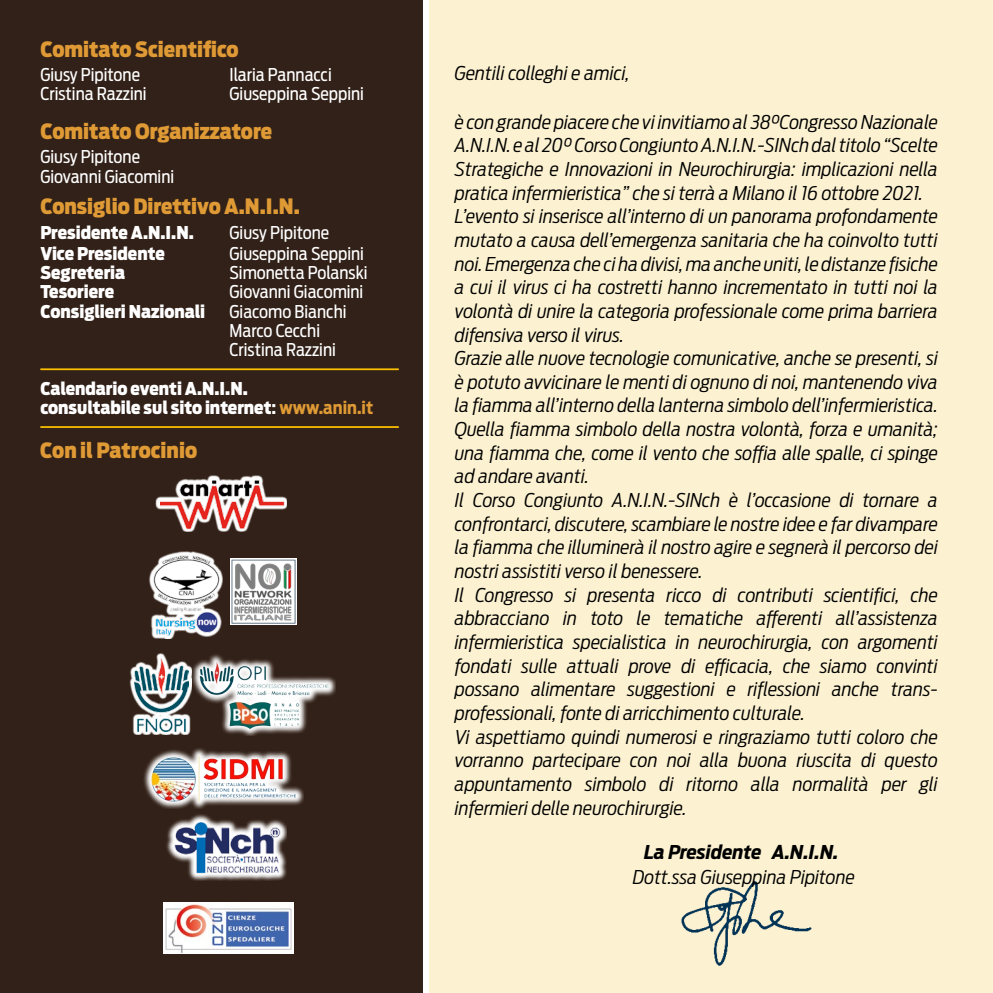
<style>
.page{position:relative;width:993px;height:993px;background:#fff}
.page>*{position:absolute;margin:0;border:0;box-sizing:border-box;transform-origin:0 0}
.t1{font:900 21px "Antenna Cond";color:#df9a35}
.t2{font:italic 300 18.9px/23.6px "Antenna Cond";color:#000;scale:1.07 1}
.t3{font:italic 700 18.9px "Antenna Cond";color:#000;scale:1.07 1}
.t4{font:17.5px/19.2px "Antenna Cond";color:#fff}
.t5{font:900 17.5px/19.2px "Antenna Cond";color:#fff}
.s1{font-weight:700}
.s2{font-weight:700;color:#df9a35}
</style>
<div class="page">
<div style="left:429px;top:0;width:563px;height:992px;background:#fcf2d1"></div>
<div style="left:0;top:0;width:422px;height:992px;background:#322118"></div>
<img style="left:163px;top:902px;width:130px;height:50px">
<svg style="left:155px;top:496px;width:5px;height:14px"></svg>
<img style="left:160px;top:475px;width:127px;height:57px">
<svg style="left:166px;top:814px;width:121px;height:66px"></svg>
<img style="left:169px;top:815px;width:114px;height:62px">
<hr style="left:40px;top:426px;width:358px;height:2px;background:#fdc100">
<hr style="left:40px;top:368px;width:358px;height:2px;background:#fdc100">
<img style="left:681px;top:880px;width:131px;height:86px">
<svg style="left:149px;top:551px;width:73px;height:75px"></svg>
<img style="left:151px;top:552px;width:70px;height:87px">
<img style="left:231px;top:558px;width:66px;height:66px">
<svg style="left:143px;top:748px;width:160px;height:60px"></svg>
<img style="left:146px;top:749px;width:155px;height:57px">
<svg style="left:129px;top:653px;width:60px;height:81px"></svg>
<img style="left:134px;top:656px;width:55px;height:75px">
<svg style="left:189px;top:654px;width:146px;height:81px"></svg>
<img style="left:199px;top:660px;width:130px;height:74px">
<p class="t1" style="left:40px;top:36px;width:200px">Comitato Scientifico</p>
<p class="t4" style="left:40px;top:65px;width:101px">Giusy Pipitone</p>
<p class="t4" style="left:229px;top:65px;width:104px">Ilaria Pannacci</p>
<p class="t4" style="left:40px;top:84px;width:108px">Cristina Razzini</p>
<p class="t4" style="left:229px;top:84px;width:136px">Giuseppina Seppini</p>
<p class="t1" style="left:40px;top:119px;width:233px">Comitato Organizzatore</p>
<p class="t4" style="left:40px;top:147px;width:135px">Giusy Pipitone<br>Giovanni Giacomini</p>
<p class="t1" style="left:40px;top:194px;width:261px">Consiglio Direttivo A.N.I.N.</p>
<p class="t5" style="left:40px;top:223px;width:155px">Presidente A.N.I.N.</p>
<p class="t4" style="left:229px;top:223px;width:101px">Giusy Pipitone</p>
<p class="t5" style="left:40px;top:244px;width:126px">Vice Presidente</p>
<p class="t4" style="left:229px;top:244px;width:136px">Giuseppina Seppini</p>
<p class="t5" style="left:40px;top:263px;width:86px">Segreteria</p>
<p class="t4" style="left:229px;top:263px;width:139px">Simonetta Polanski</p>
<p class="t5" style="left:40px;top:282px;width:75px">Tesoriere</p>
<p class="t4" style="left:229px;top:282px;width:135px">Giovanni Giacomini</p>
<p class="t5" style="left:40px;top:301px;width:166px">Consiglieri Nazionali</p>
<p class="t4" style="left:229px;top:301px;width:118px">Giacomo Bianchi<br>Marco Cecchi<br>Cristina Razzini</p>
<p class="t5" style="left:40px;top:378px;width:334px">Calendario eventi A.N.I.N.<br>consultabile sul sito internet<span class="s1">:</span> <span class="s2">www.anin.it</span></p>
<p class="t1" style="left:40px;top:437px;width:158px">Con il Patrocinio</p>
<p class="t2" style="left:455px;top:61px;width:165px">Gentili colleghi e amici,</p>
<p class="t2" style="left:455px;top:110px;width:453px">è con grande piacere che vi invitiamo al 38°Congresso Nazionale A.N.I.N. e al 20° Corso Congiunto A.N.I.N.-SINch dal titolo “Scelte Strategiche e Innovazioni in Neurochirurgia: implicazioni nella pratica infermieristica” che si terrà a Milano il 16 ottobre 2021.<br>L’evento si inserisce all’interno di un panorama profondamente mutato a causa dell’emergenza sanitaria che ha coinvolto tutti noi. Emergenza che ci ha divisi, ma anche uniti, le distanze fisiche a cui il virus ci ha costretti hanno incrementato in tutti noi la volontà di unire la categoria professionale come prima barriera difensiva verso il virus.<br>Grazie alle nuove tecnologie comunicative, anche se presenti, si è potuto avvicinare le menti di ognuno di noi, mantenendo viva la fiamma all’interno della lanterna simbolo dell’infermieristica.<br>Quella fiamma simbolo della nostra volontà, forza e umanità; una fiamma che, come il vento che soffia alle spalle, ci spinge ad andare avanti.<br>Il Corso Congiunto A.N.I.N.-SINch è l’occasione di tornare a confrontarci, discutere, scambiare le nostre idee e far divampare la fiamma che illuminerà il nostro agire e segnerà il percorso dei nostri assistiti verso il benessere.<br>Il Congresso si presenta ricco di contributi scientifici, che abbracciano in toto le tematiche afferenti all’assistenza infermieristica specialistica in neurochirurgia, con argomenti fondati sulle attuali prove di efficacia, che siamo convinti possano alimentare suggestioni e riflessioni anche trans&shy;professionali, fonte di arricchimento culturale.<br>Vi aspettiamo quindi numerosi e ringraziamo tutti coloro che vorranno partecipare con noi alla buona riuscita di questo appuntamento simbolo di ritorno alla normalità per gli infermieri delle neurochirurgie.</p>
<p class="t3" style="left:644px;top:840px;width:183px">La Presidente A.N.I.N.</p>
<p class="t2" style="left:632px;top:864px;width:209px">Dott.ssa Giuseppina Pipitone</p>
</div>
